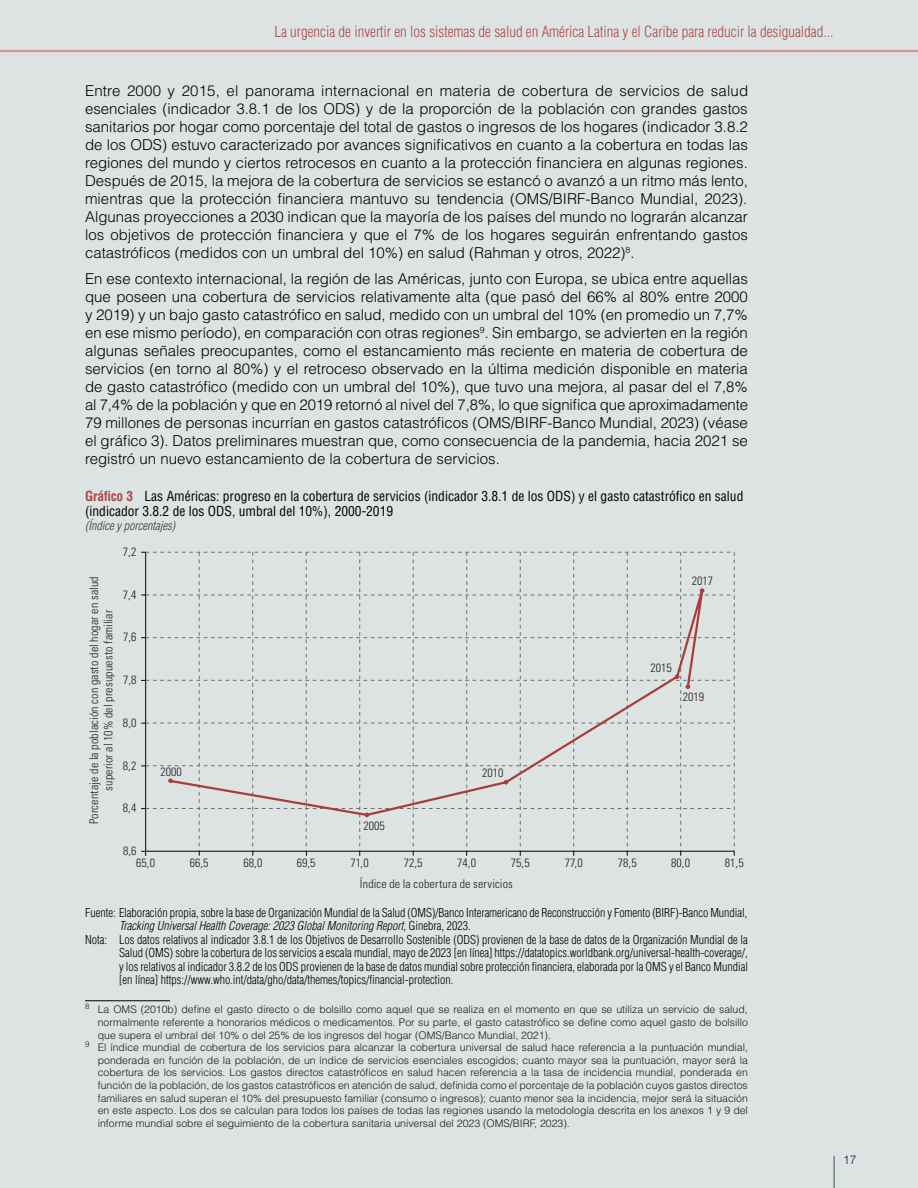
<style>
.page{position:relative;width:918px;height:1188px;background:#dde3e2}
.page>*{position:absolute;margin:0;border:0;box-sizing:border-box;transform-origin:0 0}
.Texto{font:300 15px/18px "Helvetica LT Std";color:#000;text-align:justify}
.t1{font:300 condensed 15px "Helvetica LT Std";color:#ab494a}
.Título_elem_grafico{font:condensed 13.5px/15px "Helvetica LT Std";color:#000}
.Fuente{font:300 condensed 12px/13.5px "Helvetica LT Std";letter-spacing:-.005em;color:#000}
.t2{font:300 condensed 12px/12.3px "Univers LT Std";letter-spacing:.01em;color:#231f20}
.Unidad_de_medida{font:italic 300 condensed 12px "Helvetica LT Std";color:#333}
.t3{font:300 12px "Helvetica LT Std";color:#250c59}
.Footnote{font:300 10.5px/12.6px "Helvetica LT Std";color:#1a1a1a;text-align:justify}
.s1{font-weight:700;color:#ab494a}
.s2{font-style:italic}
</style>
<div class="page">
<hr style="left:833px;top:1156px;width:2px;height:32px;background:#6d8582">
<hr style="left:0;top:50px;width:918px;height:2px;background:#ce988f">
<svg style="left:141px;top:552px;width:594px;height:304px"></svg>
<hr style="left:85px;top:1001px;width:85px;height:1px;background:#000">
<p class="t1" style="left:274px;top:22px;width:560px">La urgencia de invertir en los sistemas de salud en América Latina y el Caribe para reducir la desigualdad...</p>
<p class="Texto" style="left:85px;top:81px;width:665px">Entre 2000 y 2015, el panorama internacional en materia de cobertura de servicios de salud esenciales (indicador 3.8.1 de los ODS) y de la proporción de la población con grandes gastos sanitarios por hogar como porcentaje del total de gastos o ingresos de los hogares (indicador 3.8.2 de los ODS) estuvo caracterizado por avances significativos en cuanto a la cobertura en todas las regiones del mundo y ciertos retrocesos en cuanto a la protección financiera en algunas regiones.<br>Después de 2015, la mejora de la cobertura de servicios se estancó o avanzó a un ritmo más lento, mientras que la protección financiera mantuvo su tendencia (OMS/BIRF-Banco Mundial, 2023).<br>Algunas proyecciones a 2030 indican que la mayoría de los países del mundo no lograrán alcanzar los objetivos de protección financiera y que el 7% de los hogares seguirán enfrentando gastos catastróficos (medidos con un umbral del 10%) en salud (Rahman y otros, 2022)<sup>8</sup>.</p>
<p class="Texto" style="left:85px;top:270px;width:665px">En ese contexto internacional, la región de las Américas, junto con Europa, se ubica entre aquellas que poseen una cobertura de servicios relativamente alta (que pasó del 66% al 80% entre 2000 y 2019) y un bajo gasto catastrófico en salud, medido con un umbral del 10% (en promedio un 7,7% en ese mismo período), en comparación con otras regiones<sup>9</sup>. Sin embargo, se advierten en la región algunas señales preocupantes, como el estancamiento más reciente en materia de cobertura de servicios (en torno al 80%) y el retroceso observado en la última medición disponible en materia de gasto catastrófico (medido con un umbral del 10%), que tuvo una mejora, al pasar del el 7,8% al 7,4% de la población y que en 2019 retornó al nivel del 7,8%, lo que significa que aproximadamente 79 millones de personas incurrían en gastos catastróficos (OMS/BIRF-Banco Mundial, 2023) (véase el gráfico 3). Datos preliminares muestran que, como consecuencia de la pandemia, hacia 2021 se registró un nuevo estancamiento de la cobertura de servicios.</p>
<p class="Título_elem_grafico" style="left:85px;top:488px;width:660px"><span class="s1">Gráfico 3</span> Las Américas: progreso en la cobertura de servicios (indicador 3.8.1 de los ODS) y el gasto catastrófico en salud (indicador 3.8.2 de los ODS, umbral del 10%), 2000-2019</p>
<p class="Unidad_de_medida" style="left:85px;top:518px;width:91px">(Índice y porcentajes)</p>
<p class="t2" style="left:87px;top:824px;width:250px;line-height:14.5px;text-align:center;rotate:-90deg">Porcentaje de la población con gasto del hogar en salud superior al 10% del presupuesto familiar</p>
<p class="t2" style="left:123px;top:546px;width:15px">7,2</p>
<p class="t2" style="left:123px;top:588px;width:15px">7,4</p>
<p class="t2" style="left:123px;top:631px;width:15px">7,6</p>
<p class="t2" style="left:123px;top:674px;width:15px">7,8</p>
<p class="t2" style="left:123px;top:717px;width:15px">8,0</p>
<p class="t2" style="left:123px;top:759px;width:15px">8,2</p>
<p class="t2" style="left:123px;top:802px;width:15px">8,4</p>
<p class="t2" style="left:136px;top:845px;width:21px;text-indent:-13px">8,6<br>65,0</p>
<p class="t2" style="left:161px;top:765px;width:23px">2000</p>
<p class="t2" style="left:364px;top:819px;width:23px">2005</p>
<p class="t2" style="left:482px;top:767px;width:23px">2010</p>
<p class="t2" style="left:692px;top:574px;width:23px">2017</p>
<p class="t2" style="left:651px;top:662px;width:23px">2015</p>
<p class="t2" style="left:683px;top:691px;width:23px">2019</p>
<p class="t2" style="left:190px;top:857px;width:20px">66,5</p>
<p class="t2" style="left:243px;top:857px;width:21px">68,0</p>
<p class="t2" style="left:297px;top:857px;width:20px">69,5</p>
<p class="t2" style="left:350px;top:857px;width:20px">71,0</p>
<p class="t2" style="left:404px;top:857px;width:20px">72,5</p>
<p class="t2" style="left:457px;top:857px;width:21px">74,0</p>
<p class="t2" style="left:511px;top:857px;width:20px">75,5</p>
<p class="t2" style="left:565px;top:857px;width:20px">77,0</p>
<p class="t2" style="left:618px;top:857px;width:20px">78,5</p>
<p class="t2" style="left:671px;top:857px;width:20px">80,0</p>
<p class="t2" style="left:725px;top:857px;width:20px">81,5</p>
<p class="t2" style="left:360px;top:877px;width:154px">Índice de la cobertura de servicios</p>
<p class="Fuente" style="left:119px;top:906px;width:630px;text-indent:-34px">Fuente: Elaboración propia, sobre la base de Organización Mundial de la Salud (OMS)/Banco Interamericano de Reconstrucción y Fomento (BIRF)-Banco Mundial,<br><span class="s2">Tracking Universal Health Coverage: 2023 Global Monitoring Report</span>, Ginebra, 2023.</p>
<p class="Fuente" style="left:119px;top:933px;width:631px;text-align:justify;text-indent:-34px">Nota: Los datos relativos al indicador 3.8.1 de los Objetivos de Desarrollo Sostenible (ODS) provienen de la base de datos de la Organización Mundial de la Salud (OMS) sobre la cobertura de los servicios a escala mundial, mayo de 2023 [en línea] https://datatopics.worldbank.org/universal-health-coverage/, y los relativos al indicador 3.8.2 de los ODS provienen de la base de datos mundial sobre protección financiera, elaborada por la OMS y el Banco Mundial [en línea] https://www.who.int/data/gho/data/themes/topics/financial-protection.</p>
<p class="Footnote" style="left:98px;top:1003px;width:652px;text-indent:-13px"><sup>8</sup> La OMS (2010b) define el gasto directo o de bolsillo como aquel que se realiza en el momento en que se utiliza un servicio de salud, normalmente referente a honorarios médicos o medicamentos. Por su parte, el gasto catastrófico se define como aquel gasto de bolsillo que supera el umbral del 10% o del 25% de los ingresos del hogar (OMS/Banco Mundial, 2021).</p>
<p class="Footnote" style="left:98px;top:1041px;width:652px;text-indent:-13px"><sup>9</sup> El índice mundial de cobertura de los servicios para alcanzar la cobertura universal de salud hace referencia a la puntuación mundial, ponderada en función de la población, de un índice de servicios esenciales escogidos; cuanto mayor sea la puntuación, mayor será la cobertura de los servicios. Los gastos directos catastróficos en salud hacen referencia a la tasa de incidencia mundial, ponderada en función de la población, de los gastos catastróficos en atención de salud, definida como el porcentaje de la población cuyos gastos directos familiares en salud superan el 10% del presupuesto familiar (consumo o ingresos); cuanto menor sea la incidencia, mejor será la situación en este aspecto. Los dos se calculan para todos los países de todas las regiones usando la metodología descrita en los anexos 1 y 9 del informe mundial sobre el seguimiento de la cobertura sanitaria universal del 2023 (OMS/BIRF, 2023).</p>
<p class="t3" style="left:843px;top:1153px;width:15px">17</p>
</div>
